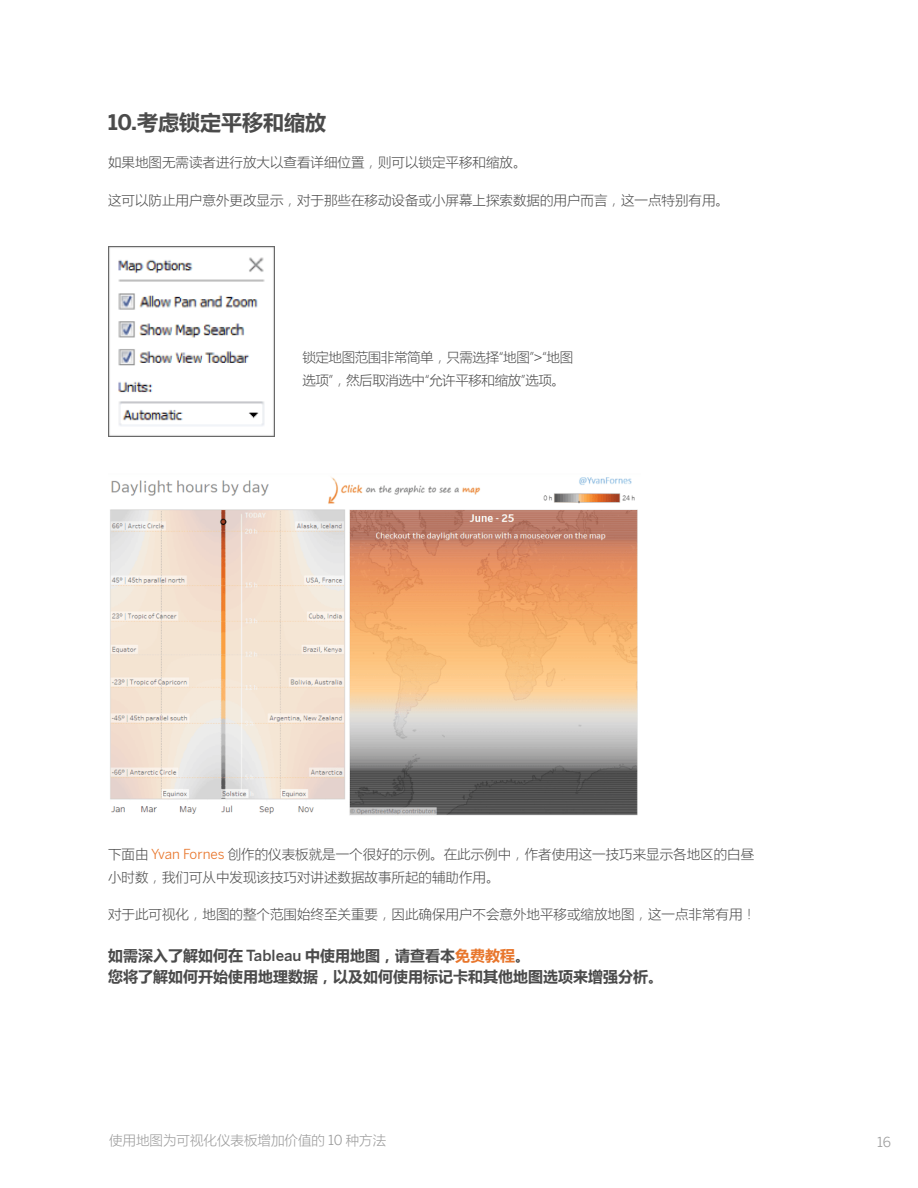
<style>
.page{position:relative;width:918px;height:1188px;background:#fff}
.page>*{position:absolute;margin:0;border:0;box-sizing:border-box;transform-origin:0 0}
.BODYCOPY-standard{font:700 21px "Microsoft Ya Hei";color:#4b4b4b}
.BODYCOPY-standard-2{font:700 15px "Microsoft Ya Hei";color:#4b4b4b}
.BODYCOPY-standard-3{font:300 13.5px/22.5px "Microsoft Ya Hei";color:#4b4b4b}
.BODYCOPY-standard-4{font:300 13.5px/22.5px "Microsoft Ya Hei";letter-spacing:-.03em;color:#4b4b4b}
.t1{font:300 13.5px "Microsoft Ya Hei";color:#9a9a9a}
.t2{font:13.5px "Benton Sans";color:#9b9b9b}
.s1{font-family:"Benton Sans"}
.s2{font-family:"Benton Sans";font-weight:400}
.s3{font-family:"Benton Sans";font-weight:400;color:#e8762c}
.s4{font-family:"Benton Sans";font-weight:500}
.s5{color:#e8762c}
</style>
<div class="page">
<img style="left:109px;top:246px;width:166px;height:191px">
<img style="left:110px;top:476px;width:528px;height:340px">
<p class="BODYCOPY-standard" style="left:108px;top:107px;width:220px"><span class="s1">10.</span>考虑锁定平移和缩放</p>
<p class="BODYCOPY-standard-3" style="left:108px;top:151px;width:420px">如果地图无需读者进行放大以查看详细位置，则可以锁定平移和缩放。</p>
<p class="BODYCOPY-standard-3" style="left:108px;top:188px;width:622px">这可以防止用户意外更改显示，对于那些在移动设备或小屏幕上探索数据的用户而言，这一点特别有用。</p>
<p class="BODYCOPY-standard-4" style="left:302px;top:346px;width:272px">锁定地图范围非常简单，只需选择“地图”<span class="s2">&gt;</span>“地图选项”，然后取消选中“允许平移和缩放”选项。</p>
<p class="BODYCOPY-standard-3" style="left:108px;top:843px;width:648px">下面由 <span class="s3">Yvan Fornes</span> 创作的仪表板就是一个很好的示例。在此示例中，作者使用这一技巧来显示各地区的白昼小时数，我们可从中发现该技巧对讲述数据故事所起的辅助作用。</p>
<p class="BODYCOPY-standard-3" style="left:108px;top:903px;width:649px">对于此可视化，地图的整个范围始终至关重要，因此确保用户不会意外地平移或缩放地图，这一点非常有用！</p>
<p class="BODYCOPY-standard-2" style="left:108px;top:945px;width:424px">如需深入了解如何在 <span class="s4">Tableau</span> 中使用地图，请查看本<span class="s5">免费教程</span>。</p>
<p class="BODYCOPY-standard-2" style="left:108px;top:966px;width:556px">您将了解如何开始使用地理数据，以及如何使用标记卡和其他地图选项来增强分析。</p>
<p class="t1" style="left:109px;top:1132px;width:279px">使用地图为可视化仪表板增加价值的 <span class="s2">10</span> 种方法</p>
<p class="t2" style="left:877px;top:1134px;width:15px">16</p>
</div>
